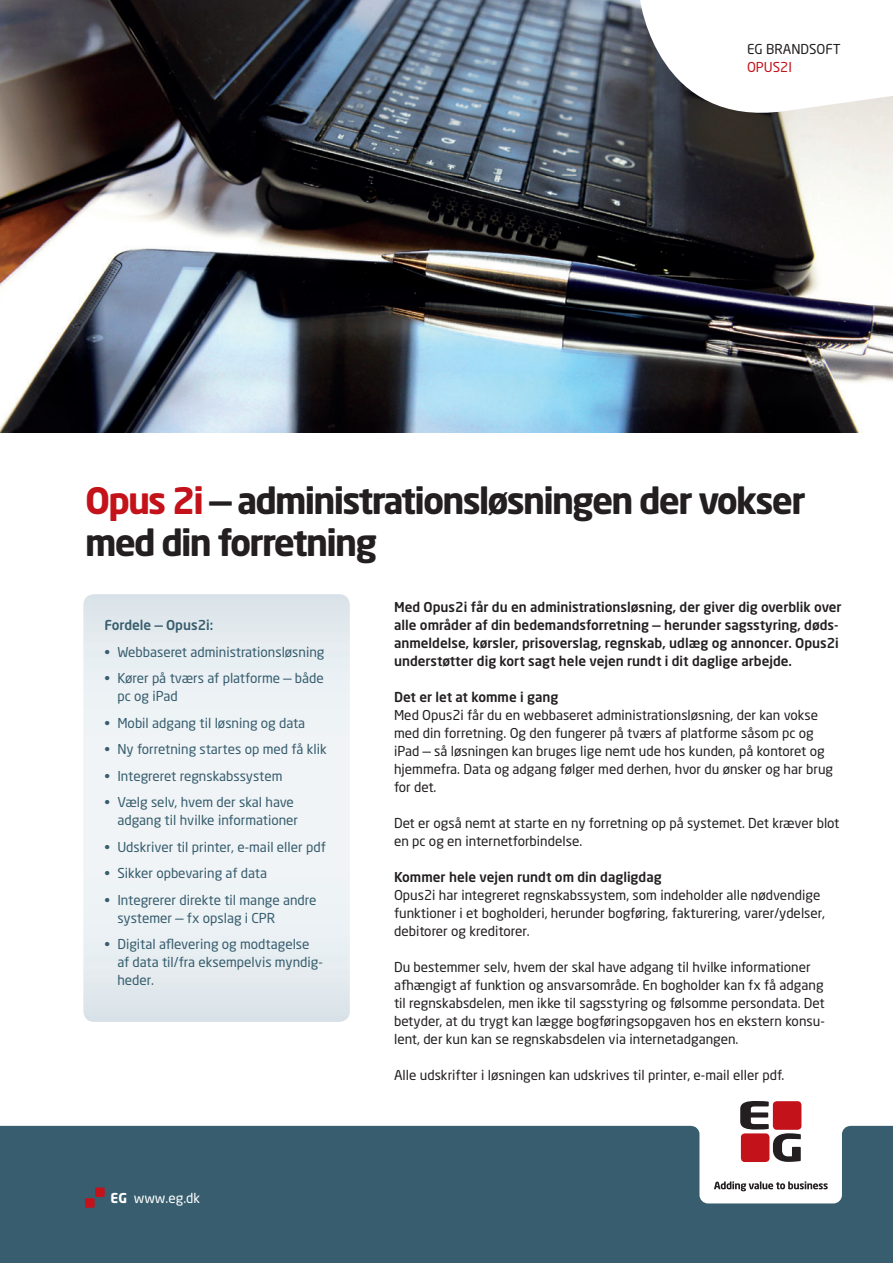
<style>
.page{position:relative;width:893px;height:1263px;background:#fff}
.page>*{position:absolute;margin:0;border:0;box-sizing:border-box;transform-origin:0 0}
.t1{font:700 36px/42px "Neo Sans Std";letter-spacing:-.05em;color:#231f20}
.t2{font:13.5px/18px "Neo Sans Std";color:#231f20}
.t3{font:13.5px/18px "Neo Sans Std";color:#375d6e}
.t4{font:500 13.5px/18px "Neo Sans Std";color:#231f20}
.t5{font:500 13.5px "Neo Sans Std";color:#375d6e}
.t6{font:13.5px "Neo Sans Std";color:#fff}
.t7{font:13.5px "Neo Sans Std";color:#c4121a}
.s1{color:#c4121a}
.s2{font-weight:700}
</style>
<div class="page">
<img style="left:0;top:0;width:893px;height:432px">
<svg style="left:599px;top:0;width:294px;height:129px"></svg>
<div style="left:0;top:1126px;width:893px;height:137px;background:#375d6e"></div>
<svg style="left:0;top:1103px;width:893px;height:100px"></svg>
<svg style="left:714px;top:1181px;width:114px;height:10px"></svg>
<svg style="left:740px;top:1101px;width:61px;height:61px;background:#a85a5e"></svg>
<div style="left:85px;top:1198px;width:10px;height:10px;background:#c4121a"></div>
<div style="left:95px;top:1187px;width:10px;height:10px;background:#c4121a"></div>
<svg style="left:83px;top:594px;width:267px;height:428px"></svg>
<p class="t2" style="left:747px;top:40px;width:95px">EG BRANDSOFT</p>
<p class="t7" style="left:747px;top:59px;width:47px">OPUS2I</p>
<h1 class="t1" style="left:85px;top:478px;width:722px"><span class="s1">Opus 2i</span> — administrationsløsningen der vokser med din forretning</h1>
<p class="t5" style="left:105px;top:617px;width:110px">Fordele — Opus2i:</p>
<p class="t3" style="left:105px;top:642px;width:221px">• Webbaseret administrationsløsning</p>
<p class="t3" style="left:117px;top:669px;width:208px;text-indent:-13px">• Kører på tværs af platforme — både pc og iPad</p>
<p class="t3" style="left:105px;top:713px;width:202px">• Mobil adgang til løsning og data</p>
<p class="t3" style="left:105px;top:740px;width:224px">• Ny forretning startes op med få klik</p>
<p class="t3" style="left:105px;top:766px;width:179px">• Integreret regnskabssystem</p>
<p class="t3" style="left:117px;top:793px;width:182px;text-indent:-13px">• Vælg selv, hvem der skal have adgang til hvilke informationer</p>
<p class="t3" style="left:105px;top:837px;width:223px">• Udskriver til printer, e-mail eller pdf</p>
<p class="t3" style="left:105px;top:864px;width:164px">• Sikker opbevaring af data</p>
<p class="t3" style="left:117px;top:890px;width:201px;text-indent:-13px">• Integrerer direkte til mange andre systemer — fx opslag i CPR</p>
<p class="t3" style="left:117px;top:935px;width:207px;text-indent:-13px">• Digital aflevering og modtagelse af data til/fra eksempelvis myndig&shy;heder.</p>
<p class="t6" style="left:111px;top:1190px;width:91px"><span class="s2">EG</span> www.eg.dk</p>
<p class="t4" style="left:394px;top:598px;width:449px">Med Opus2i får du en administrationsløsning, der giver dig overblik over alle områder af din bedemandsforretning — herunder sagsstyring, døds&shy;anmeldelse, kørsler, prisoverslag, regnskab, udlæg og annoncer. Opus2i understøtter dig kort sagt hele vejen rundt i dit daglige arbejde.</p>
<p class="t4" style="left:394px;top:688px;width:166px">Det er let at komme i gang</p>
<p class="t2" style="left:394px;top:706px;width:441px">Med Opus2i får du en webbaseret administrationsløsning, der kan vokse med din forretning. Og den fungerer på tværs af platforme såsom pc og iPad — så løsningen kan bruges lige nemt ude hos kunden, på kontoret og hjemmefra. Data og adgang følger med derhen, hvor du ønsker og har brug for det.</p>
<p class="t2" style="left:394px;top:814px;width:447px">Det er også nemt at starte en ny forretning op på systemet. Det kræver blot en pc og en internetforbindelse.</p>
<p class="t4" style="left:394px;top:868px;width:269px">Kommer hele vejen rundt om din dagligdag</p>
<p class="t2" style="left:394px;top:886px;width:432px">Opus2i har integreret regnskabssystem, som indeholder alle nødvendige funktioner i et bogholderi, herunder bogføring, fakturering, varer/ydelser, debitorer og kreditorer.</p>
<p class="t2" style="left:394px;top:958px;width:432px">Du bestemmer selv, hvem der skal have adgang til hvilke informationer afhængigt af funktion og ansvarsområde. En bogholder kan fx få adgang til regnskabsdelen, men ikke til sagsstyring og følsomme persondata. Det betyder, at du trygt kan lægge bogføringsopgaven hos en ekstern konsu&shy;lent, der kun kan se regnskabsdelen via internetadgangen.</p>
<p class="t2" style="left:394px;top:1066px;width:392px">Alle udskrifter i løsningen kan udskrives til printer, e-mail eller pdf.</p>
</div>
